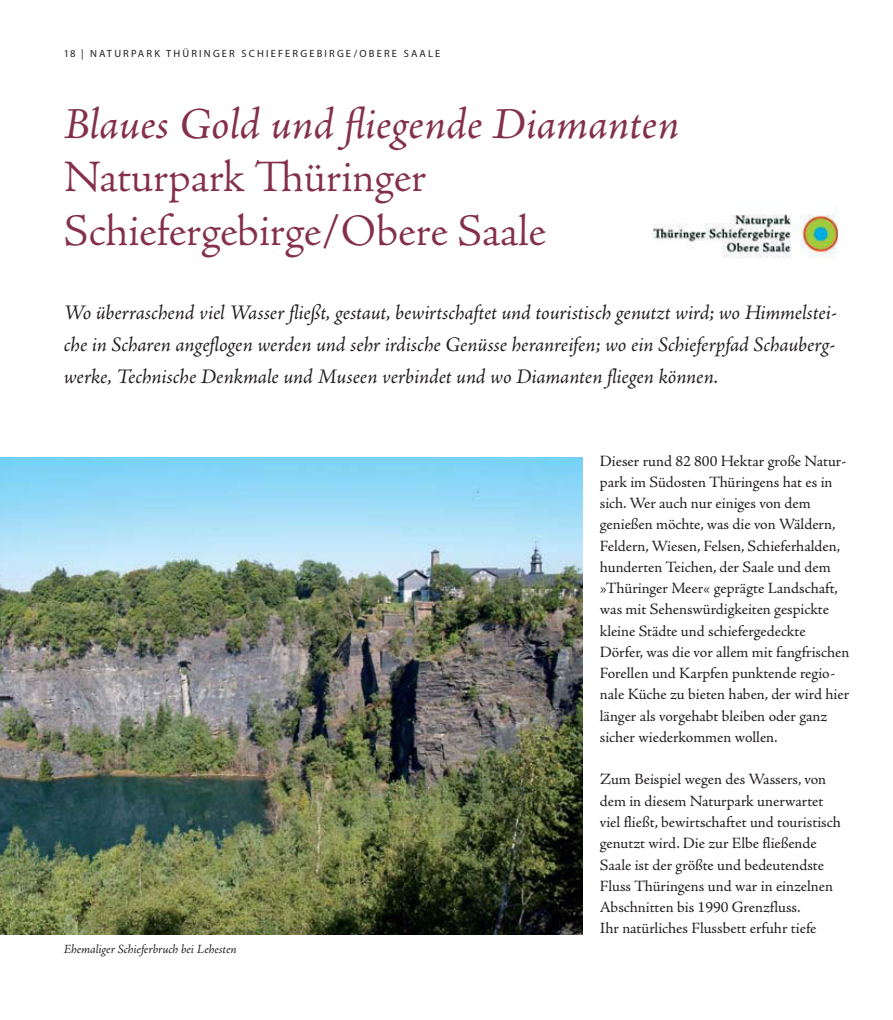
<style>
.page{position:relative;width:893px;height:1020px;background:#fff}
.page>*{position:absolute;margin:0;border:0;box-sizing:border-box;transform-origin:0 0}
.t1{font:300 45px/53.2px "Adobe Jenson Pro";color:#84304b}
.t2{font:italic 45px "Adobe Jenson Pro";letter-spacing:-.005em;color:#84304b}
.t3{font:italic 21px/32.2px "Adobe Jenson Pro";letter-spacing:-.005em;color:#231f20;text-align:justify}
.t4{font:15.75px/21.3px "Adobe Jenson Pro";color:#231f20}
.t5{font:italic 12.75px "Adobe Jenson Pro";letter-spacing:-.005em;color:#231f20}
.t6{font:10.5px "Myriad Pro";letter-spacing:.205em;color:#231f20}
</style>
<div class="page">
<img style="left:0;top:458px;width:583px;height:477px">
<img style="left:652px;top:206px;width:185px;height:52px">
<p class="t6" style="left:64px;top:49px;width:378px">18 | NATURPARK THÜRINGER SCHIEFERGEBIRGE/OBERE SAALE</p>
<h1 class="t2" style="left:64px;top:106px;width:617px">Blaues Gold und fliegende Diamanten</h1>
<h1 class="t1" style="left:64px;top:156px;width:483px">Naturpark Thüringer<br>Schiefergebirge/Obere Saale</h1>
<p class="t3" style="left:64px;top:298px;width:774px">Wo überraschend viel Wasser fließt, gestaut, bewirtschaftet und touristisch genutzt wird; wo Himmelstei&shy;che in Scharen angeflogen werden und sehr irdische Genüsse heranreifen; wo ein Schieferpfad Schauberg&shy;werke, Technische Denkmale und Museen verbindet und wo Diamanten fliegen können.</p>
<p class="t5" style="left:64px;top:944px;width:174px">Ehemaliger Schieferbruch bei Lehesten</p>
<p class="t4" style="left:600px;top:452px;width:251px">Dieser rund 82 800 Hektar große Natur&shy;park im Südosten Thüringens hat es in sich. Wer auch nur einiges von dem genießen möchte, was die von Wäldern, Feldern, Wiesen, Felsen, Schieferhalden, hunderten Teichen, der Saale und dem »Thüringer Meer« geprägte Landschaft, was mit Sehenswürdigkeiten gespickte kleine Städte und schiefergedeckte Dörfer, was die vor allem mit fangfrischen Forellen und Karpfen punktende regio&shy;nale Küche zu bieten haben, der wird hier länger als vorgehabt bleiben oder ganz sicher wiederkommen wollen.</p>
<p class="t4" style="left:600px;top:771px;width:242px">Zum Beispiel wegen des Wassers, von dem in diesem Naturpark unerwartet viel fließt, bewirtschaftet und touristisch genutzt wird. Die zur Elbe fließende Saale ist der größte und bedeutendste Fluss Thüringens und war in einzelnen Abschnitten bis 1990 Grenzfluss.<br>Ihr natürliches Flussbett erfuhr tiefe</p>
</div>
